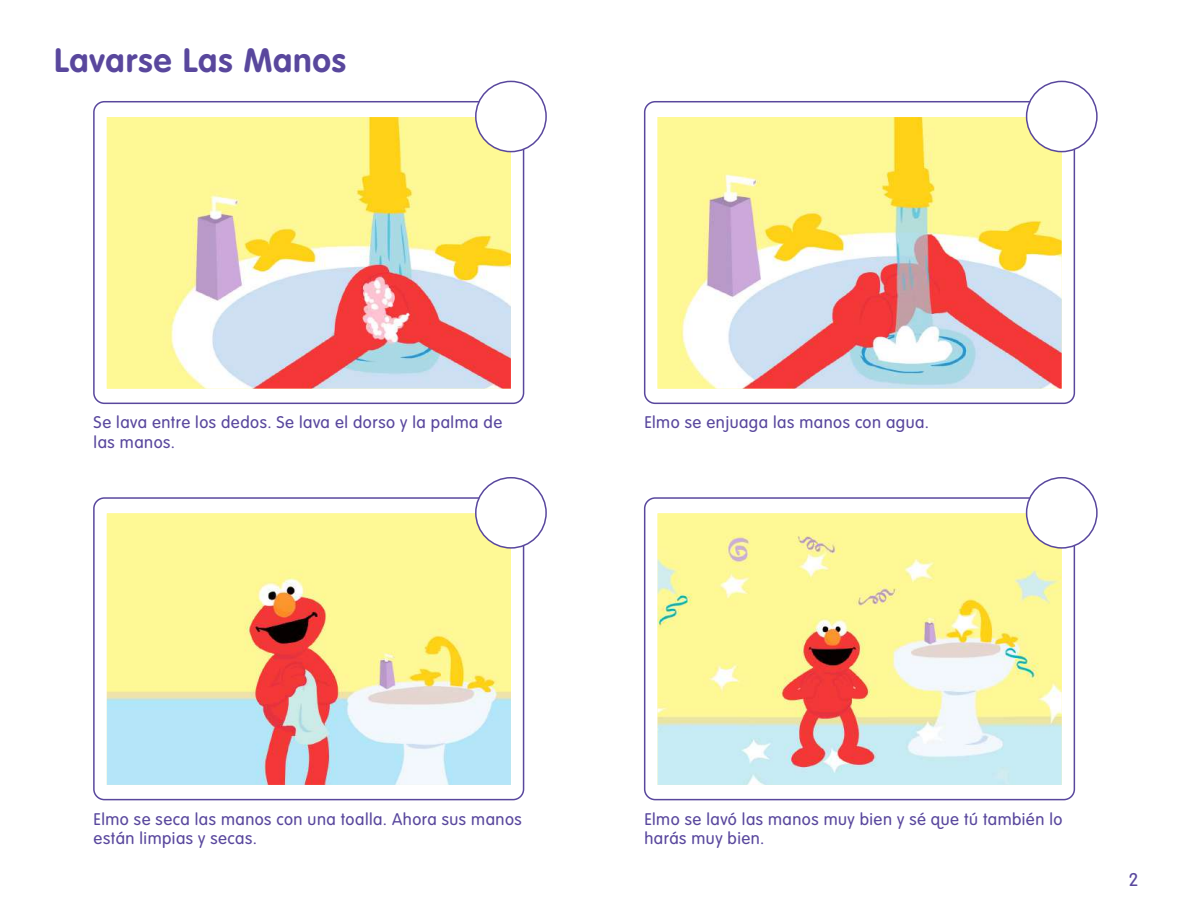
<style>
.page{position:relative;width:1188px;height:918px;background:#fff}
.page>*{position:absolute;margin:0;border:0;box-sizing:border-box;transform-origin:0 0}
.t1{font:700 33px "Sesame Wkshp";letter-spacing:.02em;color:#59479d}
.t2{font:18px "Sesame Wkshp";color:#59479d}
.t3{font:16.5px/19.5px "Sesame Wkshp";letter-spacing:.03em;color:#59479d}
</style>
<div class="page">
<div style="left:644px;top:101px;width:431px;height:303px;border:2px solid #59479d;border-radius:10px"></div>
<div style="left:644px;top:497px;width:431px;height:303px;border:2px solid #59479d;border-radius:10px"></div>
<img style="left:658px;top:117px;width:404px;height:272px">
<img style="left:658px;top:513px;width:404px;height:272px">
<div style="left:1027px;top:81px;width:70px;height:71px;background:#fff;border-radius:50%"></div>
<div style="left:1026px;top:81px;width:72px;height:71px;border:2px solid #59479d;border-radius:50%"></div>
<div style="left:1027px;top:478px;width:70px;height:70px;background:#fff;border-radius:50%"></div>
<div style="left:1026px;top:477px;width:72px;height:72px;border:2px solid #59479d;border-radius:50%"></div>
<div style="left:93px;top:101px;width:431px;height:303px;border:2px solid #59479d;border-radius:10px"></div>
<div style="left:93px;top:497px;width:431px;height:303px;border:2px solid #59479d;border-radius:10px"></div>
<img style="left:107px;top:117px;width:404px;height:272px">
<img style="left:107px;top:513px;width:404px;height:272px">
<div style="left:476px;top:81px;width:70px;height:71px;background:#fff;border-radius:50%"></div>
<div style="left:475px;top:81px;width:72px;height:71px;border:2px solid #59479d;border-radius:50%"></div>
<div style="left:476px;top:478px;width:70px;height:70px;background:#fff;border-radius:50%"></div>
<div style="left:475px;top:477px;width:72px;height:72px;border:2px solid #59479d;border-radius:50%"></div>
<h1 class="t1" style="left:54px;top:40px;width:294px">Lavarse Las Manos</h1>
<p class="t3" style="left:94px;top:413px;width:410px">Se lava entre los dedos. Se lava el dorso y la palma de las manos.</p>
<p class="t3" style="left:644px;top:413px;width:286px">Elmo se enjuaga las manos con agua.</p>
<p class="t3" style="left:94px;top:809px;width:430px">Elmo se seca las manos con una toalla. Ahora sus manos están limpias y secas.</p>
<p class="t3" style="left:644px;top:809px;width:420px">Elmo se lavó las manos muy bien y sé que tú también lo harás muy bien.</p>
<p class="t2" style="left:1129px;top:869px;width:12px">2</p>
</div>
